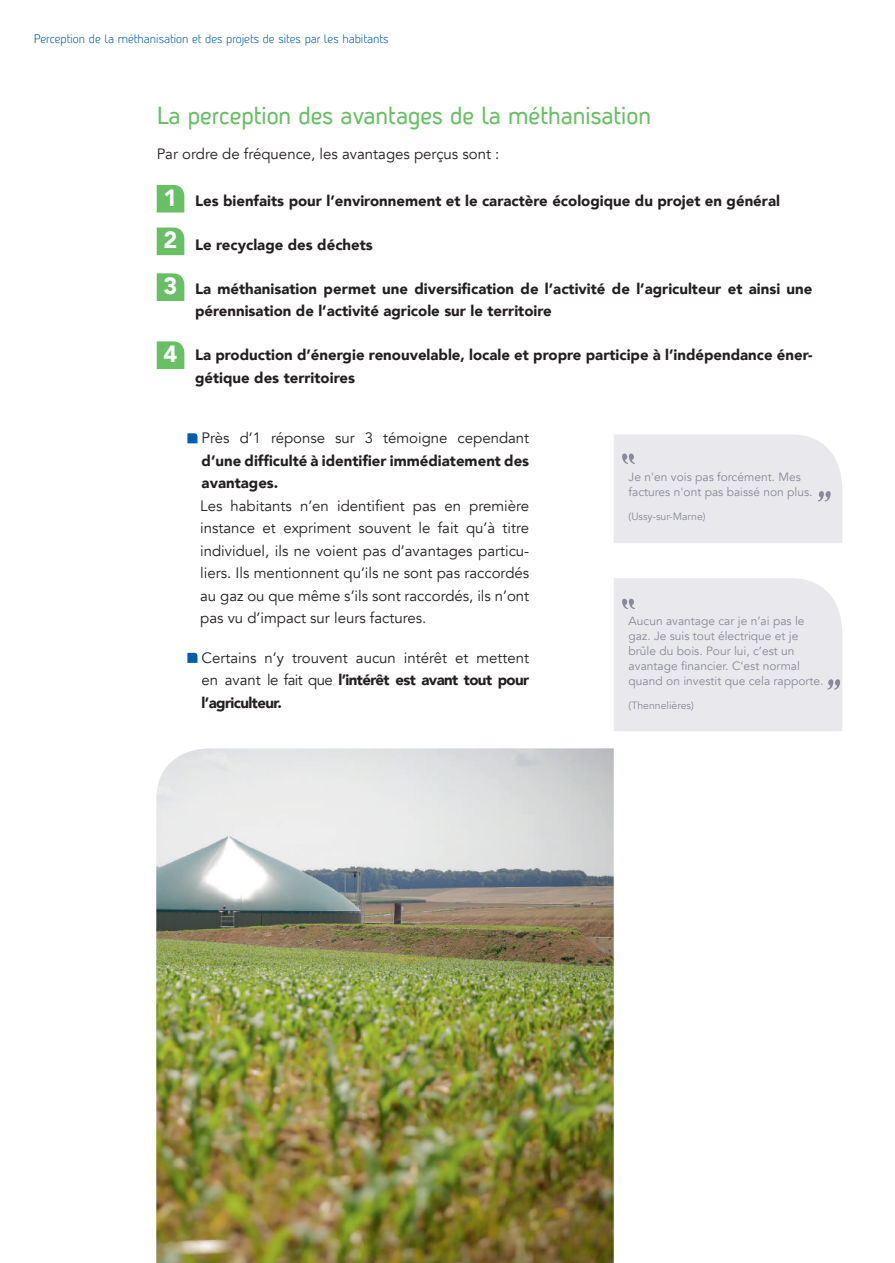
<style>
.page{position:relative;width:895px;height:1263px;background:#fff}
.page>*{position:absolute;margin:0;border:0;box-sizing:border-box;transform-origin:0 0}
.t1{font:24px "Antagometrica BT";color:#68bf65}
.t2{font:900 23.4px/42.6px "Avenir";color:#fff}
.t3{font:15px/22.5px "Avenir";color:#231f20;text-align:justify}
.t4{font:900 15px/22.5px "Avenir";color:#231f20}
.t5{font:12px/15px "Avenir";color:#89899a}
.t6{font:12px "Antagometrica BT Light";color:#015dad}
.t7{font:10.5px "Avenir";color:#89899a}
.s1{font-weight:900}
</style>
<div class="page">
<svg style="left:187px;top:433px;width:10px;height:10px"></svg>
<svg style="left:187px;top:653px;width:10px;height:10px"></svg>
<svg style="left:157px;top:185px;width:27px;height:28px"></svg>
<svg style="left:157px;top:227px;width:27px;height:28px"></svg>
<svg style="left:157px;top:273px;width:27px;height:28px"></svg>
<svg style="left:157px;top:341px;width:27px;height:28px"></svg>
<img style="left:156px;top:748px;width:457px;height:515px">
<div style="left:614px;top:434px;width:228px;height:109px;background:#e9e9ed"></div>
<div style="left:614px;top:578px;width:228px;height:153px;background:#e9e9ed"></div>
<p class="t6" style="left:34px;top:31px;width:356px">Perception de la méthanisation et des projets de sites par les habitants</p>
<h1 class="t1" style="left:157px;top:100px;width:496px">La perception des avantages de la méthanisation</h1>
<p class="t3" style="left:157px;top:143px;width:344px">Par ordre de fréquence, les avantages perçus sont :</p>
<h2 class="t2" style="left:164px;top:175px;width:15px">1<br>2</h2>
<h2 class="t2" style="left:164px;top:264px;width:15px">3</h2>
<h2 class="t2" style="left:164px;top:332px;width:15px">4</h2>
<p class="t4" style="left:195px;top:190px;width:586px">Les bienfaits pour l’environnement et le caractère écologique du projet en général</p>
<p class="t4" style="left:195px;top:233px;width:179px">Le recyclage des déchets</p>
<p class="t4" style="left:195px;top:277px;width:619px">La méthanisation permet une diversification de l’activité de l’agriculteur et ainsi une pérennisation de l’activité agricole sur le territoire</p>
<p class="t4" style="left:195px;top:343px;width:619px">La production d’énergie renouvelable, locale et propre participe à l’indépendance éner&shy;gétique des territoires</p>
<p class="t3" style="left:202px;top:427px;width:329px">Près d’1 réponse sur 3 témoigne cependant</p>
<p class="t4" style="left:202px;top:449px;width:329px">d’une difficulté à identifier immédiatement des avantages.</p>
<p class="t3" style="left:200px;top:495px;width:330px">Les habitants n’en identifient pas en première instance et expriment souvent le fait qu’à titre individuel, ils ne voient pas d’avantages particu&shy;liers. Ils mentionnent qu’ils ne sont pas raccordés au gaz ou que même s’ils sont raccordés, ils n’ont pas vu d’impact sur leurs factures.</p>
<p class="t3" style="left:202px;top:647px;width:329px">Certains n’y trouvent aucun intérêt et mettent en avant le fait que <span class="s1">l’intérêt est avant tout pour l’agriculteur.</span></p>
<p class="t5" style="left:628px;top:470px;width:185px">Je n'en vois pas forcément. Mes factures n'ont pas baissé non plus.</p>
<p class="t7" style="left:628px;top:510px;width:79px">(Ussy-sur-Marne)</p>
<p class="t5" style="left:628px;top:614px;width:196px">Aucun avantage car je n’ai pas le gaz. Je suis tout électrique et je brûle du bois. Pour lui, c’est un avantage financier. C’est normal quand on investit que cela rapporte.</p>
<p class="t7" style="left:628px;top:699px;width:67px">(Thennelières)</p>
</div>
